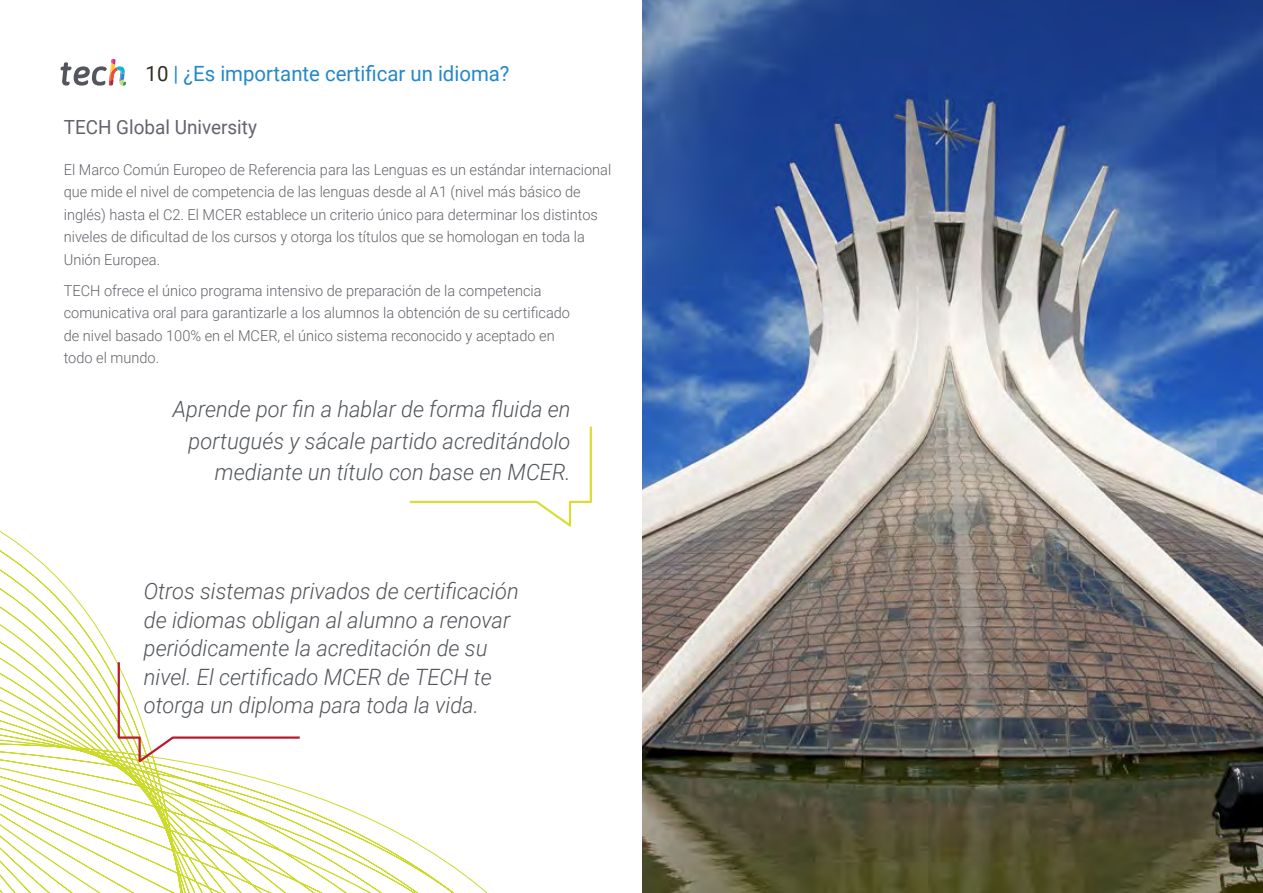
<style>
.page{position:relative;width:1263px;height:893px;background:#fff}
.page>*{position:absolute;margin:0;border:0;box-sizing:border-box;transform-origin:0 0}
.t1{font:italic 300 22.5px/28.5px "Roboto";color:#52555b}
.t2{font:21px "Roboto";color:#2488c9}
.t3{font:19.5px "Roboto";color:#61646a}
.t4{font:300 15px/22.5px "Roboto";color:#61646a}
.s1{color:#312e20}
</style>
<div class="page">
<svg style="left:61px;top:59px;width:65px;height:27px"></svg>
<img style="left:642px;top:0;width:621px;height:893px">
<svg style="left:0;top:530px;width:488px;height:363px"></svg>
<svg style="left:117px;top:660px;width:185px;height:105px"></svg>
<svg style="left:409px;top:426px;width:183px;height:101px"></svg>
<h2 class="t2" style="left:146px;top:59px;width:365px"><span class="s1">10</span> | ¿Es importante certificar un idioma?</h2>
<h3 class="t3" style="left:64px;top:113px;width:195px">TECH Global University</h3>
<p class="t4" style="left:64px;top:158px;width:549px">El Marco Común Europeo de Referencia para las Lenguas es un estándar internacional que mide el nivel de competencia de las lenguas desde al A1 (nivel más básico de inglés) hasta el C2. El MCER establece un criterio único para determinar los distintos niveles de dificultad de los cursos y otorga los títulos que se homologan en toda la Unión Europea.</p>
<p class="t4" style="left:64px;top:279px;width:508px">TECH ofrece el único programa intensivo de preparación de la competencia comunicativa oral para garantizarle a los alumnos la obtención de su certificado de nivel basado 100% en el MCER, el único sistema reconocido y aceptado en todo el mundo.</p>
<h1 class="t1" style="left:173px;top:393px;width:399px;line-height:31.5px;text-align:right">Aprende por fin a hablar de forma fluida en portugués y sácale partido acreditándolo mediante un título con base en MCER.</h1>
<h1 class="t1" style="left:144px;top:576px;width:376px">Otros sistemas privados de certificación de idiomas obligan al alumno a renovar periódicamente la acreditación de su nivel. El certificado MCER de TECH te otorga un diploma para toda la vida.</h1>
</div>
